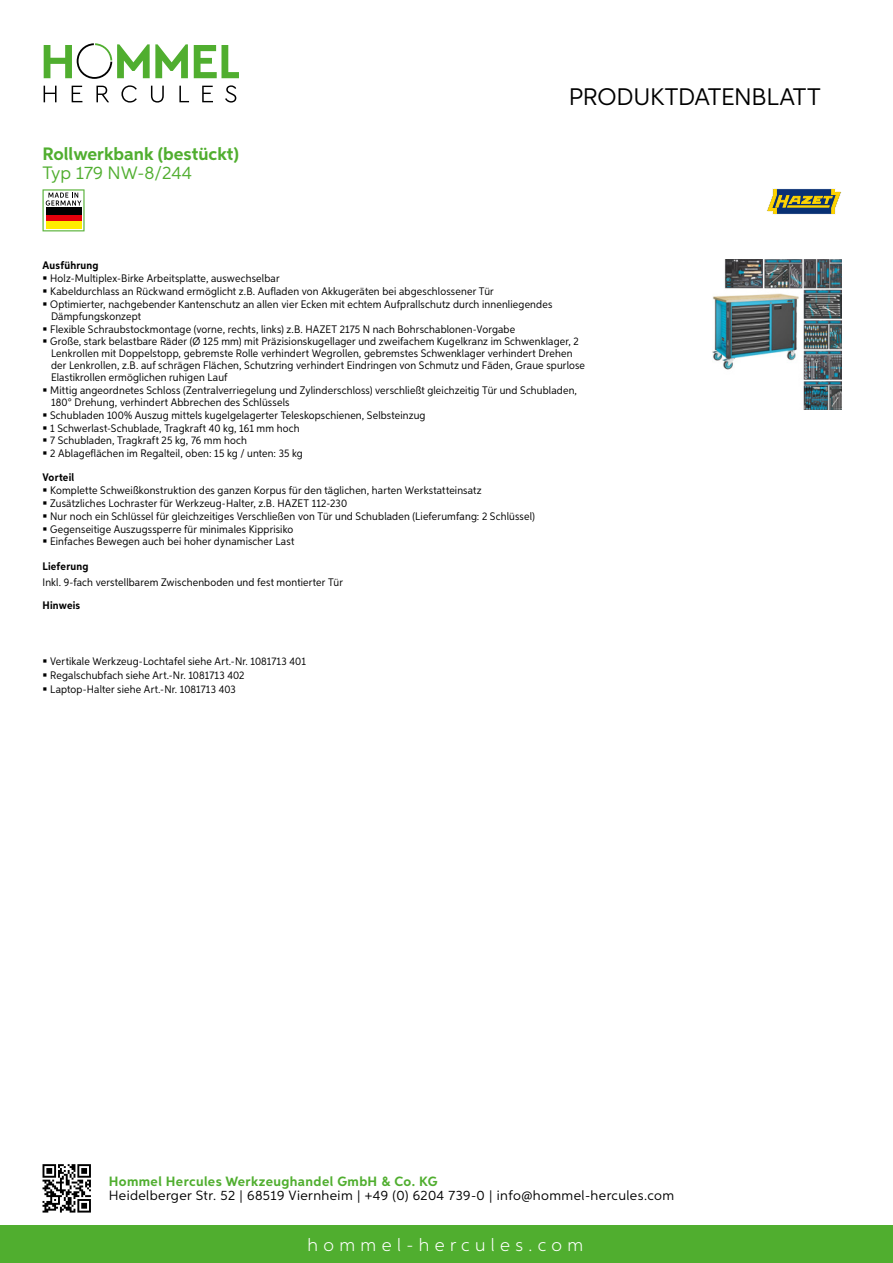
<style>
.page{position:relative;width:893px;height:1263px;background:#fff}
.page>*{position:absolute;margin:0;border:0;box-sizing:border-box;transform-origin:0 0}
.t1{font:24px "Aspira";letter-spacing:-.01em;color:#000}
.t2{font:700 18px "Aspira";color:#50ae2f}
.t3{font:300 18px "Aspira";letter-spacing:.3em;color:#fff}
.t4{font:18px "Aspira";color:#50ae2f}
.t5{font:13.5px "Aspira";letter-spacing:.03em;color:#000}
.t6{font:700 13.5px "Aspira";letter-spacing:.03em;color:#50ae2f}
.t7{font:10.95px/12.5px "Aspira Nar";letter-spacing:.015em;color:#000}
.t8{font:700 10.95px "Aspira Nar";letter-spacing:.02em;color:#000}
</style>
<div class="page">
<div style="left:0;top:1226px;width:893px;height:37px;background:#50ae2f"></div>
<svg style="left:43px;top:1164px;width:48px;height:48px"></svg>
<svg style="left:194px;top:45px;width:45px;height:33px"></svg>
<svg style="left:44px;top:43px;width:144px;height:36px"></svg>
<svg style="left:44px;top:86px;width:13px;height:16px"></svg>
<svg style="left:72px;top:86px;width:10px;height:16px"></svg>
<svg style="left:96px;top:86px;width:13px;height:16px"></svg>
<svg style="left:121px;top:85px;width:16px;height:18px"></svg>
<svg style="left:151px;top:86px;width:13px;height:17px"></svg>
<svg style="left:179px;top:86px;width:10px;height:16px"></svg>
<svg style="left:202px;top:86px;width:11px;height:16px"></svg>
<svg style="left:225px;top:85px;width:11px;height:18px"></svg>
<svg style="left:43px;top:189px;width:42px;height:42px"></svg>
<div style="left:46px;top:214px;width:35px;height:7px;background:#e3000b"></div>
<div style="left:46px;top:208px;width:35px;height:7px;background:#000"></div>
<div style="left:46px;top:221px;width:35px;height:7px;background:#ffed00"></div>
<img style="left:712px;top:259px;width:130px;height:150px">
<svg style="left:767px;top:188px;width:75px;height:26px;background:#818763"></svg>
<h2 class="t2" style="left:43px;top:142px;width:198px">Rollwerkbank (bestückt)</h2>
<h2 class="t4" style="left:43px;top:162px;width:151px">Typ 179 N W-8/244</h2>
<h1 class="t1" style="left:569px;top:82px;width:253px">Produktdatenblatt</h1>
<p class="t8" style="left:43px;top:259px;width:58px">Ausführung</p>
<p class="t7" style="left:50px;top:272px;width:536px">Holz-Multiplex-Birke Arbeitsplatte, auswechselbar<br>Kabeldurchlass an Rückwand ermöglicht z.B. Aufladen von Akkugeräten bei abgeschlossener Tür<br>Optimierter, nachgebender Kantenschutz an allen vier Ecken mit echtem Aufprallschutz durch innenliegendes Dämpfungskonzept<br>Flexible Schraubstockmontage (vorne, rechts, links) z.B. HAZET 2175 N nach Bohrschablonen-Vorgabe<br>Große, stark belastbare Räder (Ø 125 mm) mit Präzisionskugellager und zweifachem Kugelkranz im Schwenklager, 2<br>Lenkrollen mit Doppelstopp, gebremste Rolle verhindert Wegrollen, gebremstes Schwenklager verhindert Drehen der Lenkrollen, z.B. auf schrägen Flächen, Schutzring verhindert Eindringen von Schmutz und Fäden, Graue spurlose Elastikrollen ermöglichen ruhigen Lauf<br>Mittig angeordnetes Schloss (Zentralverriegelung und Zylinderschloss) verschließt gleichzeitig Tür und Schubladen, 180° Drehung, verhindert Abbrechen des Schlüssels<br>Schubladen 100% Auszug mittels kugelgelagerter Teleskopschienen, Selbsteinzug<br>1 Schwerlast-Schublade, Tragkraft 40 kg, 161 mm hoch<br>7 Schubladen, Tragkraft 25 kg, 76 mm hoch<br>2 Ablageflächen im Regalteil, oben: 15 kg / unten: 35 kg</p>
<p class="t8" style="left:43px;top:471px;width:33px">Vorteil</p>
<p class="t7" style="left:50px;top:484px;width:486px">Komplette Schweißkonstruktion des ganzen Korpus für den täglichen, harten Werkstatteinsatz Zusätzliches Lochraster für Werkzeug-Halter, z.B. HAZET 112-230<br>Nur noch ein Schlüssel für gleichzeitiges Verschließen von Tür und Schubladen (Lieferumfang: 2 Schlüssel)<br>Gegenseitige Auszugssperre für minimales Kipprisiko<br>Einfaches Bewegen auch bei hoher dynamischer Last</p>
<p class="t8" style="left:43px;top:560px;width:47px">Lieferung</p>
<p class="t7" style="left:43px;top:575px;width:302px">Inkl. 9-fach verstellbarem Zwischenboden und fest montierter Tür</p>
<p class="t8" style="left:43px;top:598px;width:39px">Hinweis</p>
<p class="t7" style="left:50px;top:654px;width:257px;line-height:14.1px">Vertikale Werkzeug-Lochtafel siehe Art.-Nr. 1081713 401<br>Regalschubfach siehe Art.-Nr. 1081713 402<br>Laptop-Halter siehe Art.-Nr. 1081713 403</p>
<p class="t6" style="left:109px;top:1172px;width:330px">Hommel Hercules Werkzeughandel GmbH &amp; Co. KG</p>
<p class="t5" style="left:109px;top:1187px;width:567px">Heidelberger Str. 52 | 68519 Viernheim | +49 (0) 6204 739-0 | info@hommel-hercules.com</p>
<h2 class="t3" style="left:307px;top:1234px;width:277px">hommel-hercules.com</h2>
</div>
